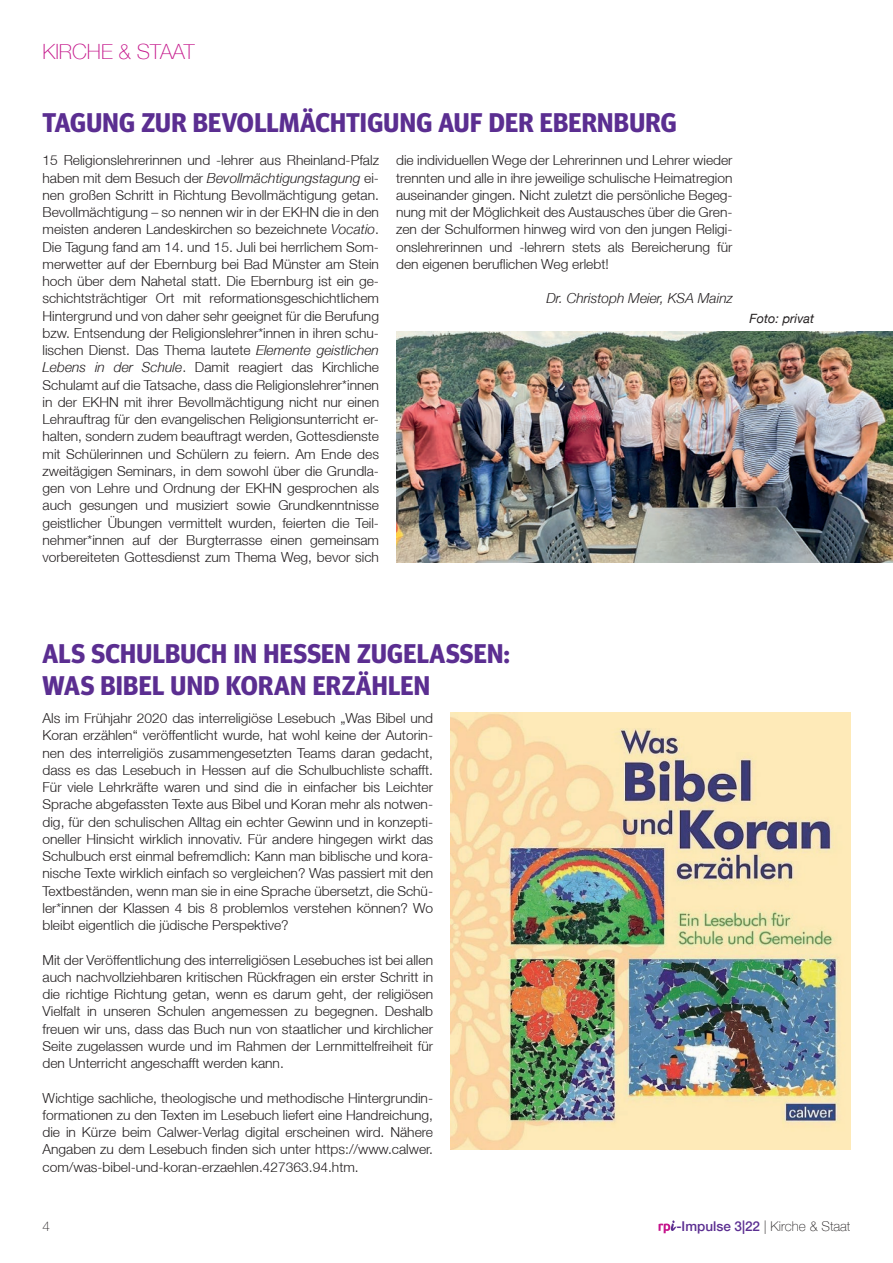
<style>
.page{position:relative;width:893px;height:1263px;background:#fff}
.page>*{position:absolute;margin:0;border:0;box-sizing:border-box;transform-origin:0 0}
.Headline_2{font:700 27px "Meta Headline OT";letter-spacing:.01em;color:#5b2e91}
.Section_Header___Hel{font:100 21px "Helvetica Neue LT";color:#c5178b}
.Hyperlink{font:300 13.8px/17.2px "Helvetica Neue LT";color:#231f20;text-align:justify}
.Hyperlink-2{font:italic 300 13.8px "Helvetica Neue LT";color:#231f20}
.t1{font:100 13.5px "Helvetica Neue LT";color:#231f20}
.FTxt_HelvN_LT_65_9_2{font:italic 12.75px "Helvetica Neue LT";color:#231f20}
.s1{font-style:italic}
.s2{font-weight:500;color:#5b2e91}
</style>
<div class="page">
<svg style="left:658px;top:1220px;width:18px;height:13px"></svg>
<img style="left:396px;top:332px;width:497px;height:230px">
<img style="left:450px;top:712px;width:400px;height:438px">
<p class="Section_Header___Hel" style="left:43px;top:40px;width:154px">KIRCHE &amp; STAAT</p>
<p class="Headline_2" style="left:43px;top:107px;width:635px">TAGUNG ZUR BEVOLLMÄCHTIGUNG AUF DER EBERNBURG</p>
<p class="Hyperlink" style="left:43px;top:152px;width:338px">15 Religionslehrerinnen und -lehrer aus Rheinland-Pfalz haben mit dem Besuch der <span class="s1">Bevollmächtigungstagung</span> ei&shy;nen großen Schritt in Richtung Bevollmächtigung getan.<br>Bevollmächtigung – so nennen wir in der EKHN die in den meisten anderen Landeskirchen so bezeichnete <span class="s1">Vocatio</span>.<br>Die Tagung fand am 14. und 15. Juli bei herrlichem Som&shy;merwetter auf der Ebernburg bei Bad Münster am Stein hoch über dem Nahetal statt. Die Ebernburg ist ein ge&shy;schichtsträchtiger Ort mit reformationsgeschichtlichem Hintergrund und von daher sehr geeignet für die Berufung bzw. Entsendung der Religionslehrer*innen in ihren schu&shy;lischen Dienst. Das Thema lautete <span class="s1">Elemente geistlichen Lebens in der Schule</span>. Damit reagiert das Kirchliche Schulamt auf die Tatsache, dass die Religionslehrer*innen in der EKHN mit ihrer Bevollmächtigung nicht nur einen Lehrauftrag für den evangelischen Religionsunterricht er&shy;halten, sondern zudem beauftragt werden, Gottesdienste mit Schülerinnen und Schülern zu feiern. Am Ende des zweitägigen Seminars, in dem sowohl über die Grundla&shy;gen von Lehre und Ordnung der EKHN gesprochen als auch gesungen und musiziert sowie Grundkenntnisse geistlicher Übungen vermittelt wurden, feierten die Teil&shy;nehmer*innen auf der Burgterrasse einen gemeinsam vorbereiteten Gottesdienst zum Thema Weg, bevor sich</p>
<p class="Hyperlink" style="left:396px;top:152px;width:338px">die individuellen Wege der Lehrerinnen und Lehrer wieder trennten und alle in ihre jeweilige schulische Heimatregion auseinander gingen. Nicht zuletzt die persönliche Begeg&shy;nung mit der Möglichkeit des Austausches über die Gren&shy;zen der Schulformen hinweg wird von den jungen Religi&shy;onslehrerinnen und -lehrern stets als Bereicherung für den eigenen beruflichen Weg erlebt!</p>
<p class="Hyperlink-2" style="left:546px;top:290px;width:188px">Dr. Christoph Meier, KSA Mainz</p>
<p class="FTxt_HelvN_LT_65_9_2" style="left:750px;top:310px;width:66px">Foto: privat</p>
<p class="Headline_2" style="left:43px;top:637px;width:468px">ALS SCHULBUCH IN HESSEN ZUGELASSEN:</p>
<p class="Headline_2" style="left:43px;top:669px;width:389px">WAS BIBEL UND KORAN ERZÄHLEN</p>
<p class="Hyperlink" style="left:43px;top:709px;width:392px">Als im Frühjahr 2020 das interreligiöse Lesebuch „Was Bibel und Koran erzählen“ veröffentlicht wurde, hat wohl keine der Autorin&shy;nen des interreligiös zusammengesetzten Teams daran gedacht, dass es das Lesebuch in Hessen auf die Schulbuchliste schafft.<br>Für viele Lehrkräfte waren und sind die in einfacher bis Leichter Sprache abgefassten Texte aus Bibel und Koran mehr als notwen&shy;dig, für den schulischen Alltag ein echter Gewinn und in konzepti&shy;oneller Hinsicht wirklich innovativ. Für andere hingegen wirkt das Schulbuch erst einmal befremdlich: Kann man biblische und kora&shy;nische Texte wirklich einfach so vergleichen? Was passiert mit den Textbeständen, wenn man sie in eine Sprache übersetzt, die Schü&shy;ler*innen der Klassen 4 bis 8 problemlos verstehen können? Wo bleibt eigentlich die jüdische Perspektive?</p>
<p class="Hyperlink" style="left:43px;top:951px;width:392px">Mit der Veröffentlichung des interreligiösen Lesebuches ist bei allen auch nachvollziehbaren kritischen Rückfragen ein erster Schritt in die richtige Richtung getan, wenn es darum geht, der religiösen Vielfalt in unseren Schulen angemessen zu begegnen. Deshalb freuen wir uns, dass das Buch nun von staatlicher und kirchlicher Seite zugelassen wurde und im Rahmen der Lernmittelfreiheit für den Unterricht angeschafft werden kann.</p>
<p class="Hyperlink" style="left:43px;top:1089px;width:392px">Wichtige sachliche, theologische und methodische Hintergrundin&shy;formationen zu den Texten im Lesebuch liefert eine Handreichung, die in Kürze beim Calwer-Verlag digital erscheinen wird. Nähere Angaben zu dem Lesebuch finden sich unter https://www.calwer. com/was-bibel-und-koran-erzaehlen.427363.94.htm.</p>
<p class="t1" style="left:43px;top:1218px;width:9px">4</p>
<p class="t1" style="left:676px;top:1218px;width:176px"><span class="s2">-Impulse 3|22</span> | Kirche &amp; Staat</p>
</div>
